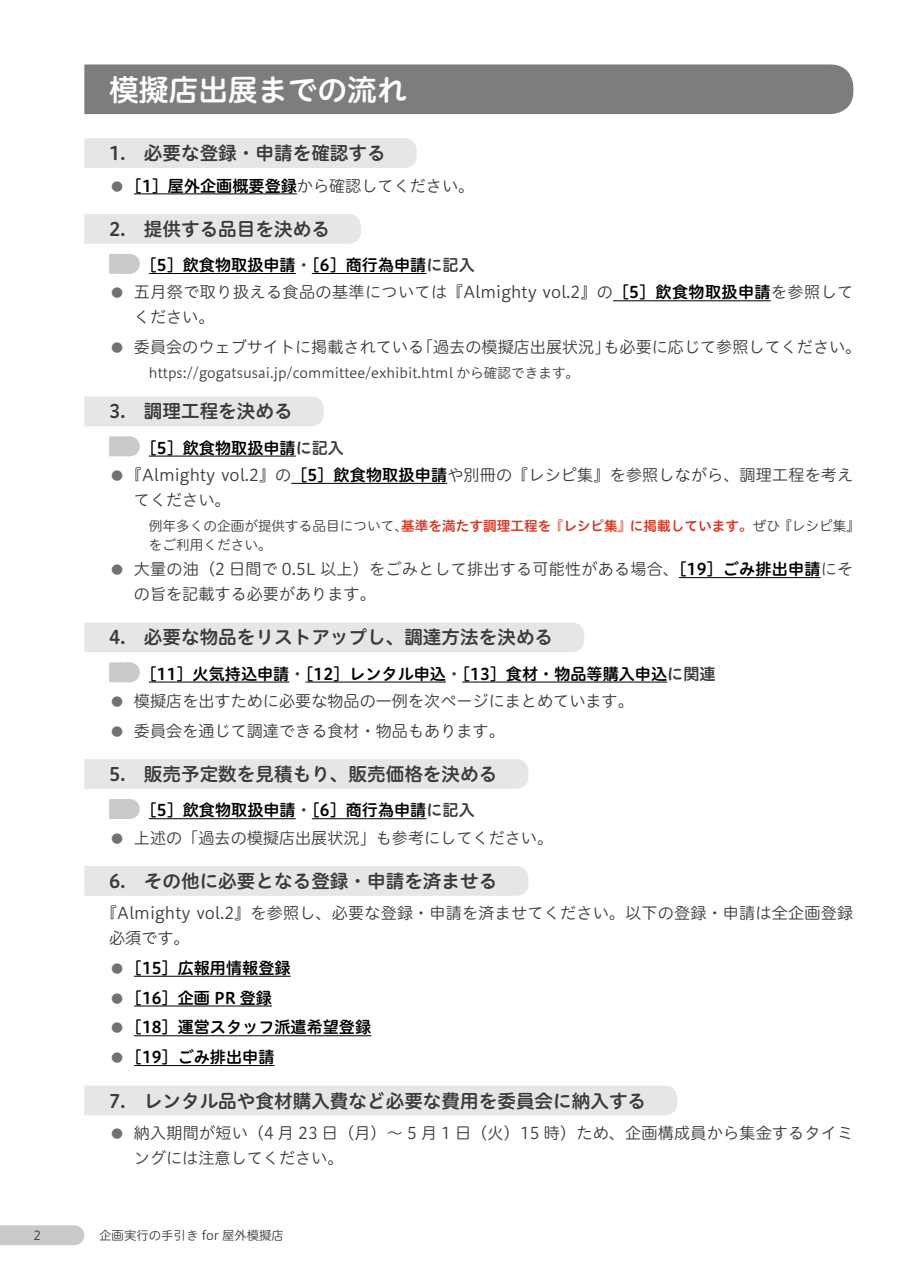
<style>
.page{position:relative;width:903px;height:1275px;background:#fff}
.page>*{position:absolute;margin:0;border:0;box-sizing:border-box;transform-origin:0 0}
.t1{font:29.75px "Hiragino UD Sans R Std W6";color:#fff}
.t2{font:18.55px "Hiragino UD Sans R Std W6";color:#3e3a39}
.t3{font:16.1px/24.8px "Hiragino UD Sans R Std W3";color:#3e3a39}
.t4{font:16.1px "Hiragino UD Sans R Std W6";color:#000}
.t5{font:16.1px/24.8px "Hiragino UD Sans R Std W3";letter-spacing:.025em;color:#3e3a39}
.t6{font:13.65px/18.6px "Hiragino UD Sans R Std W3";color:#3e3a39}
.t7{font:12.42px "Hiragino UD Sans R Std W3";color:#3e3a39}
.s1{font-family:"Meiryo";color:#727171}
.s2{font-family:"Hiragino UD Sans R Std W3";color:#3e3a39}
.s3{color:#3e3a39}
.s4{font-family:"Hiragino UD Sans R Std W6";color:#000}
.s5{font-family:"Hiragino UD Sans R Std W6";color:#d43926}
</style>
<div class="page">
<svg style="left:0;top:1225px;width:84px;height:20px;background:#cbcccc"></svg>
<div style="left:84px;top:64px;width:769px;height:50px;background:#7d7d7d"></div>
<div style="left:84px;top:138px;width:333px;height:30px;background:#e6e6e6"></div>
<hr style="left:134px;top:193px;width:163px;height:1px;background:#000">
<div style="left:84px;top:214px;width:277px;height:30px;background:#e6e6e6"></div>
<svg style="left:129px;top:254px;width:1px;height:20px"></svg>
<div style="left:109px;top:254px;width:20px;height:20px;background:#c9caca"></div>
<hr style="left:149px;top:273px;width:147px;height:1px;background:#000">
<hr style="left:312px;top:273px;width:114px;height:1px;background:#000">
<hr style="left:613px;top:300px;width:158px;height:1px;background:#000">
<div style="left:84px;top:396px;width:240px;height:30px;background:#e6e6e6"></div>
<svg style="left:129px;top:436px;width:1px;height:20px"></svg>
<div style="left:109px;top:436px;width:20px;height:20px;background:#c9caca"></div>
<hr style="left:149px;top:456px;width:147px;height:1px;background:#000">
<hr style="left:291px;top:483px;width:156px;height:1px;background:#000">
<hr style="left:679px;top:577px;width:142px;height:1px;background:#000">
<div style="left:84px;top:622px;width:500px;height:30px;background:#e6e6e6"></div>
<svg style="left:129px;top:662px;width:1px;height:20px"></svg>
<div style="left:109px;top:662px;width:20px;height:20px;background:#c9caca"></div>
<hr style="left:149px;top:682px;width:140px;height:1px;background:#000">
<hr style="left:305px;top:682px;width:141px;height:1px;background:#000">
<hr style="left:462px;top:682px;width:205px;height:1px;background:#000">
<div style="left:84px;top:759px;width:444px;height:30px;background:#e6e6e6"></div>
<svg style="left:129px;top:799px;width:1px;height:20px"></svg>
<div style="left:109px;top:799px;width:20px;height:20px;background:#c9caca"></div>
<hr style="left:149px;top:818px;width:147px;height:1px;background:#000">
<hr style="left:312px;top:818px;width:114px;height:1px;background:#000">
<div style="left:84px;top:866px;width:444px;height:30px;background:#e6e6e6"></div>
<hr style="left:134px;top:976px;width:157px;height:1px;background:#000">
<hr style="left:134px;top:1006px;width:138px;height:1px;background:#000">
<hr style="left:134px;top:1035px;width:237px;height:1px;background:#000">
<hr style="left:134px;top:1065px;width:140px;height:1px;background:#000">
<div style="left:84px;top:1086px;width:593px;height:29px;background:#e6e6e6"></div>
<h1 class="t1" style="left:109px;top:67px;width:299px">模擬店出展までの流れ</h1>
<p class="t2" style="left:109px;top:139px;width:278px">1. 必要な登録・申請を確認する</p>
<p class="t4" style="left:109px;top:173px;width:367px"><span class="s1">●</span>［1］屋外企画概要登録<span class="s2">から確認してください。</span></p>
<p class="t2" style="left:109px;top:215px;width:222px">2. 提供する品目を決める</p>
<p class="t4" style="left:141px;top:253px;width:335px">［5］飲食物取扱申請<span class="s3">・</span>［6］商行為申請<span class="s3">に記入</span></p>
<p class="t5" style="left:134px;top:279px;width:721px;text-indent:-25px"><span class="s1">●</span> 五月祭で取り扱える食品の基準については『Almighty vol.2』の<span class="s4">［5］飲食物取扱申請</span>を参照してください。</p>
<p class="t3" style="left:109px;top:334px;width:754px"><span class="s1">●</span> 委員会のウェブサイトに掲載されている「過去の模擬店出展状況」も必要に応じて参照してください。</p>
<p class="t6" style="left:149px;top:363px;width:432px">https://gogatsusai.jp/committee/exhibit.html から確認できます。</p>
<p class="t2" style="left:109px;top:397px;width:185px">3. 調理工程を決める</p>
<p class="t4" style="left:141px;top:435px;width:205px">［5］飲食物取扱申請<span class="s3">に記入</span></p>
<p class="t3" style="left:134px;top:462px;width:721px;text-indent:-25px"><span class="s1">●</span>『Almighty vol.2』の<span class="s4">［5］飲食物取扱申請</span>や別冊の『レシピ集』を参照しながら、調理工程を考えてください。</p>
<p class="t6" style="left:149px;top:516px;width:713px">例年多くの企画が提供する品目について、<span class="s5">基準を満たす調理工程を『レシピ集』に掲載しています。</span>ぜひ『レシピ集』をご利用ください。</p>
<p class="t3" style="left:134px;top:556px;width:721px;text-indent:-25px"><span class="s1">●</span> 大量の油（2 日間で 0.5L 以上）をごみとして排出する可能性がある場合、<span class="s4">［19］ごみ排出申請</span>にその旨を記載する必要があります。</p>
<p class="t2" style="left:109px;top:623px;width:445px">4. 必要な物品をリストアップし、調達方法を決める</p>
<p class="t4" style="left:141px;top:661px;width:576px">［11］火気持込申請<span class="s3">・</span>［12］レンタル申込<span class="s3">・</span>［13］食材・物品等購入申込<span class="s3">に関連</span></p>
<p class="t3" style="left:109px;top:688px;width:526px"><span class="s1">●</span> 模擬店を出すために必要な物品の一例を次ページにまとめています。</p>
<p class="t3" style="left:109px;top:717px;width:397px"><span class="s1">●</span> 委員会を通じて調達できる食材・物品もあります。</p>
<p class="t2" style="left:109px;top:760px;width:390px">5. 販売予定数を見積もり、販売価格を決める</p>
<p class="t4" style="left:141px;top:798px;width:335px">［5］飲食物取扱申請<span class="s3">・</span>［6］商行為申請<span class="s3">に記入</span></p>
<p class="t3" style="left:109px;top:824px;width:445px"><span class="s1">●</span> 上述の「過去の模擬店出展状況」も参考にしてください。</p>
<p class="t2" style="left:109px;top:867px;width:390px">6. その他に必要となる登録・申請を済ませる</p>
<p class="t3" style="left:109px;top:900px;width:746px;text-indent:-8px">『Almighty vol.2』を参照し、必要な登録・申請を済ませてください。以下の登録・申請は全企画登録必須です。</p>
<p class="t4" style="left:109px;top:955px;width:183px"><span class="s1">●</span>［15］広報用情報登録</p>
<p class="t4" style="left:109px;top:985px;width:164px"><span class="s1">●</span>［16］企画 PR 登録</p>
<p class="t4" style="left:109px;top:1015px;width:264px"><span class="s1">●</span>［18］運営スタッフ派遣希望登録</p>
<p class="t4" style="left:109px;top:1045px;width:167px"><span class="s1">●</span>［19］ごみ排出申請</p>
<p class="t2" style="left:109px;top:1086px;width:538px">7. レンタル品や食材購入費など必要な費用を委員会に納入する</p>
<p class="t3" style="left:134px;top:1119px;width:721px;text-indent:-25px"><span class="s1">●</span> 納入期間が短い（4 月 23 日（月）～ 5 月 1 日（火）15 時）ため、企画構成員から集金するタイミングには注意してください。</p>
<p class="t7" style="left:33px;top:1226px;width:9px">2</p>
<p class="t7" style="left:99px;top:1226px;width:186px">企画実行の手引き for 屋外模擬店</p>
</div>
